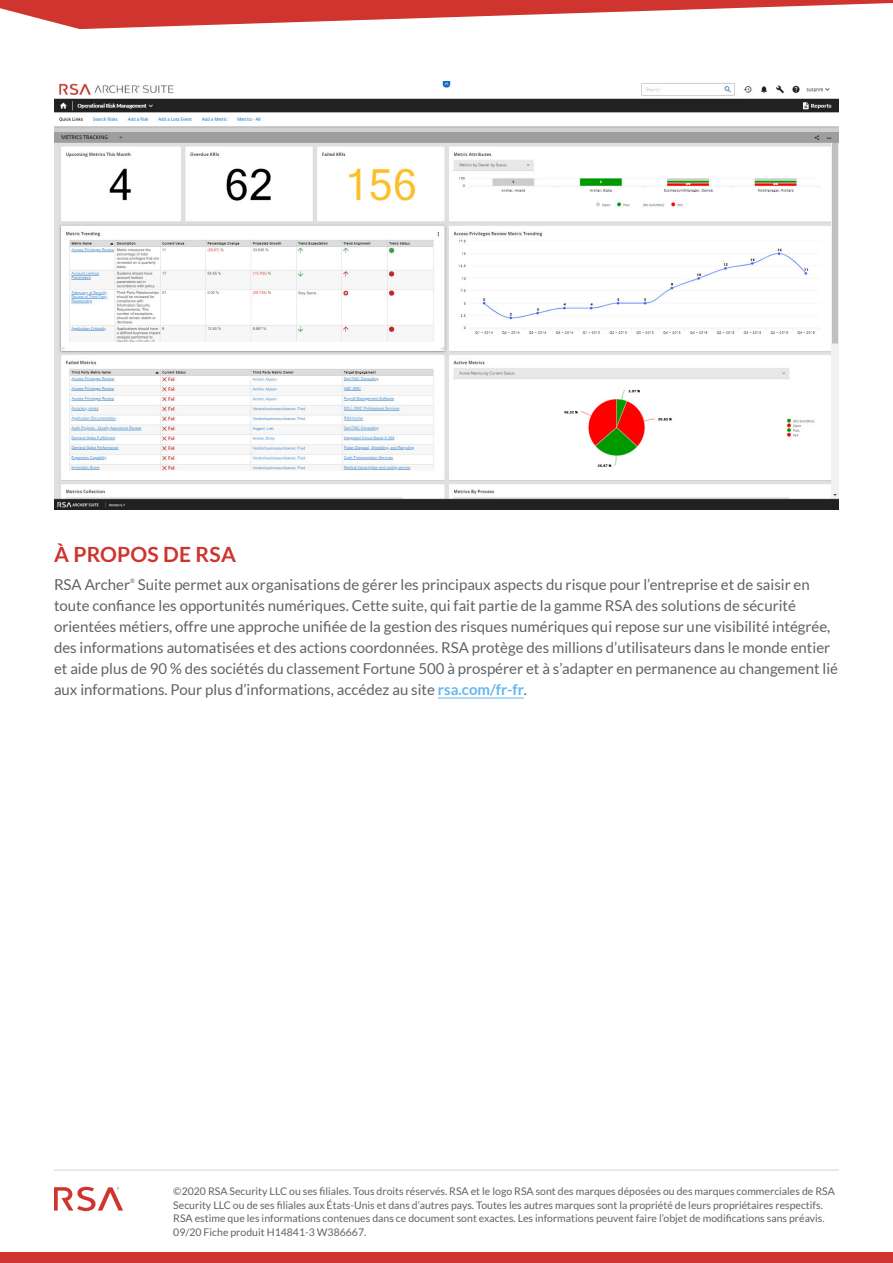
<style>
.page{position:relative;width:893px;height:1263px;background:#fff}
.page>*{position:absolute;margin:0;border:0;box-sizing:border-box;transform-origin:0 0}
.Body_Red_Subhead{font:700 21px "Lato";letter-spacing:.01em;color:#cf342e}
.Body_Paragraph{font:15px/21px "Lato";color:#5e6367}
.t1{font:10.5px/13.5px "Lato";color:#5e6367}
.Body_Paragraph-2{font:6px "Lato";color:#5e6367}
.s1{font-weight:700;color:#64b8ef}
</style>
<div class="page">
<div style="left:0;top:1252px;width:893px;height:11px;background:#cf342e"></div>
<svg style="left:54px;top:1187px;width:69px;height:24px"></svg>
<hr style="left:54px;top:1170px;width:785px;height:1px;background:#d1d2d4">
<svg style="left:0;top:0;width:893px;height:29px"></svg>
<hr style="left:438px;top:698px;width:86px;height:1px;background:#64b8ef">
<img style="left:54px;top:81px;width:785px;height:428px">
<p class="Body_Red_Subhead" style="left:54px;top:543px;width:183px">À PROPOS DE RSA</p>
<p class="Body_Paragraph" style="left:54px;top:574px;width:78px">RSA Archer</p>
<p class="Body_Paragraph-2" style="left:130px;top:578px;width:6px">®</p>
<p class="Body_Paragraph" style="left:54px;top:574px;width:785px;text-indent:84px">Suite permet aux organisations de gérer les principaux aspects du risque pour l’entreprise et de saisir en toute confiance les opportunités numériques. Cette suite, qui fait partie de la gamme RSA des solutions de sécurité orientées métiers, offre une approche unifiée de la gestion des risques numériques qui repose sur une visibilité intégrée, des informations automatisées et des actions coordonnées. RSA protège des millions d’utilisateurs dans le monde entier et aide plus de 90 % des sociétés du classement Fortune 500 à prospérer et à s’adapter en permanence au changement lié aux informations. Pour plus d’informations, accédez au site <span class="s1">rsa.com/fr-fr</span>.</p>
<p class="t1" style="left:173px;top:1184px;width:663px">©2020 RSA Security LLC ou ses filiales. Tous droits réservés. RSA et le logo RSA sont des marques déposées ou des marques commerciales de RSA Security LLC ou de ses filiales aux États-Unis et dans d’autres pays. Toutes les autres marques sont la propriété de leurs propriétaires respectifs.<br>RSA estime que les informations contenues dans ce document sont exactes. Les informations peuvent faire l’objet de modifications sans préavis.<br>09/20 Fiche produit H14841-3 W386667.</p>
</div>
